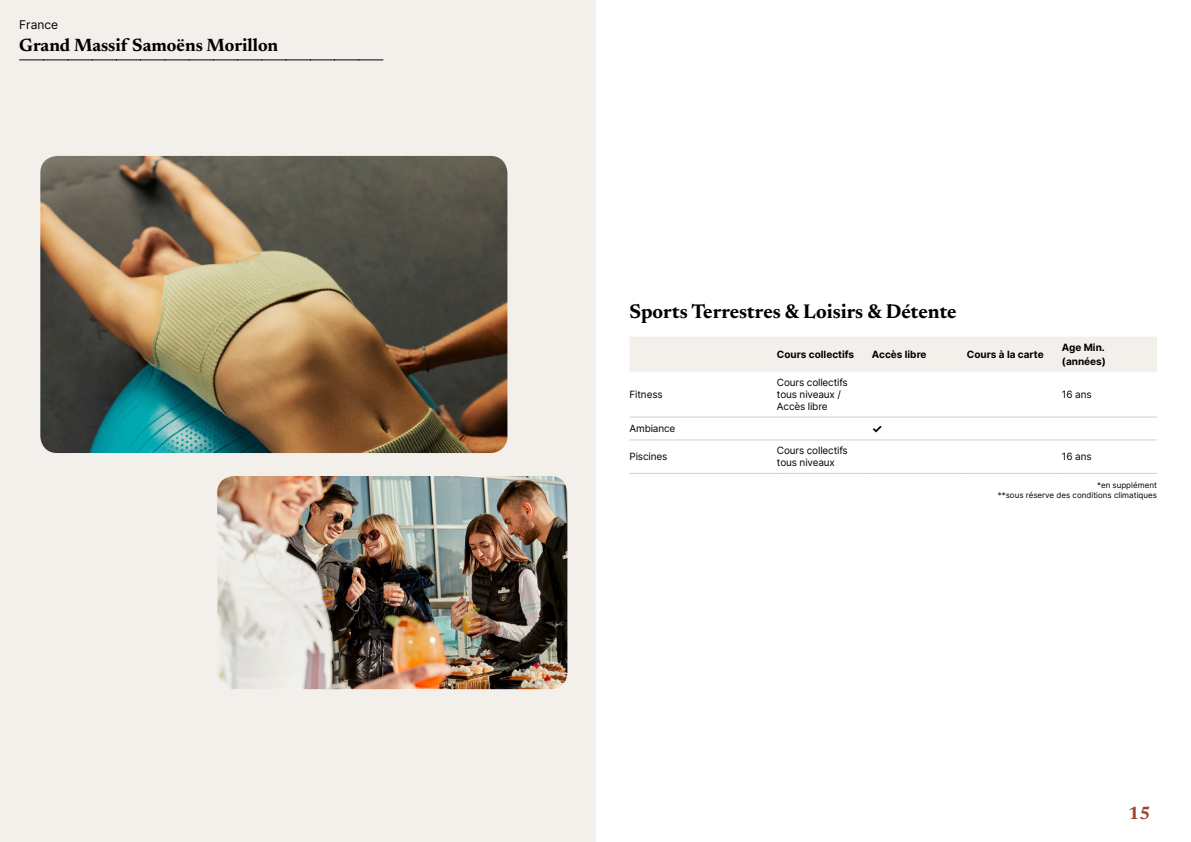
<style>
.page{position:relative;width:1191px;height:842px;background:#fff}
.page>*{position:absolute;margin:0;border:0;box-sizing:border-box;transform-origin:0 0}
.t1{font:700 20px "Newsreader 24 pt";color:#000}
.t2{font:700 18px "Newsreader 24 pt";color:#000}
.t3{font:700 18px "Newsreader 24 pt";color:#9d432c}
.t4{font:12px "Inter";color:#000}
.t5{font:700 12px "Inter";color:#000}
.t6{font:10px/12px "Inter";letter-spacing:-.015em;color:#000}
.t7{font:700 10px/14px "Inter";color:#000}
.t8{font:8px/9.6px "Inter";color:#000;text-align:right}
</style>
<div class="page">
<div style="left:0;top:0;width:595px;height:842px;background:#f3f0ec"></div>
<img style="left:40px;top:156px;width:467px;height:297px">
<img style="left:217px;top:476px;width:350px;height:213px">
<svg style="left:20px;top:60px;width:363px;height:1px"></svg>
<div style="left:630px;top:337px;width:527px;height:35px;background:#f3f0ec"></div>
<hr style="left:629px;top:416px;width:148px;height:1px;background:#d7cdc1">
<hr style="left:777px;top:416px;width:95px;height:1px;background:#d7cdc1">
<hr style="left:872px;top:416px;width:95px;height:1px;background:#d7cdc1">
<hr style="left:967px;top:416px;width:95px;height:1px;background:#d7cdc1">
<hr style="left:1062px;top:416px;width:95px;height:1px;background:#d7cdc1">
<hr style="left:629px;top:439px;width:148px;height:1px;background:#d7cdc1">
<hr style="left:777px;top:439px;width:95px;height:1px;background:#d7cdc1">
<hr style="left:872px;top:439px;width:95px;height:1px;background:#d7cdc1">
<hr style="left:967px;top:439px;width:95px;height:1px;background:#d7cdc1">
<hr style="left:1062px;top:439px;width:95px;height:1px;background:#d7cdc1">
<hr style="left:629px;top:473px;width:148px;height:1px;background:#d7cdc1">
<hr style="left:777px;top:473px;width:95px;height:1px;background:#d7cdc1">
<hr style="left:872px;top:473px;width:95px;height:1px;background:#d7cdc1">
<hr style="left:967px;top:473px;width:95px;height:1px;background:#d7cdc1">
<hr style="left:1062px;top:473px;width:95px;height:1px;background:#d7cdc1">
<p class="t4" style="left:19px;top:15px;width:40px">France</p>
<h2 class="t2" style="left:19px;top:32px;width:260px">Grand Massif Samoëns Morillon</h2>
<h1 class="t1" style="left:629px;top:298px;width:329px">Sports Terrestres &amp; Loisirs &amp; Détente</h1>
<p class="t7" style="left:777px;top:347px;width:79px">Cours collectifs</p>
<p class="t7" style="left:872px;top:347px;width:56px">Accès libre</p>
<p class="t7" style="left:967px;top:347px;width:78px">Cours à la carte</p>
<p class="t7" style="left:1062px;top:340px;width:45px">Age Min. (années)</p>
<p class="t6" style="left:629px;top:388px;width:35px">Fitness</p>
<p class="t6" style="left:777px;top:376px;width:72px">Cours collectifs tous niveaux /<br>Accès libre</p>
<p class="t6" style="left:1062px;top:388px;width:31px">16 ans</p>
<p class="t6" style="left:629px;top:422px;width:47px">Ambiance</p>
<p class="t5" style="left:872px;top:420px;width:12px">✓</p>
<p class="t6" style="left:629px;top:450px;width:39px">Piscines</p>
<p class="t6" style="left:777px;top:444px;width:72px">Cours collectifs tous niveaux</p>
<p class="t6" style="left:1062px;top:450px;width:31px">16 ans</p>
<p class="t8" style="left:997px;top:480px;width:161px">*en supplément<br>**sous réserve des conditions climatiques</p>
<h2 class="t3" style="left:1128px;top:800px;width:24px">15</h2>
</div>
